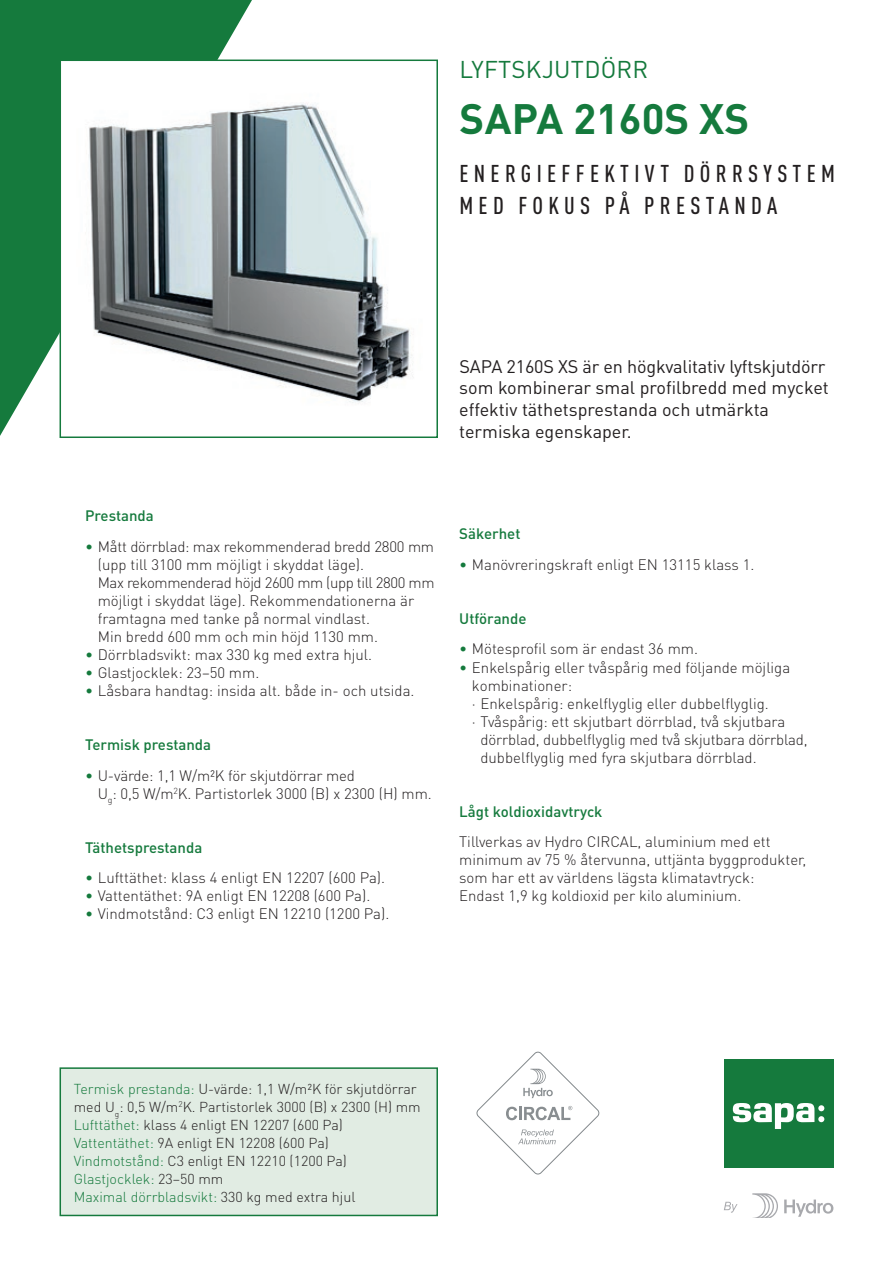
<style>
.page{position:relative;width:893px;height:1263px;background:#fff}
.page>*{position:absolute;margin:0;border:0;box-sizing:border-box;transform-origin:0 0}
.t1{font:700 42px "DIN Pro";color:#157a3d}
.t2{font:500 condensed 24px/31.5px "DIN Pro";letter-spacing:.22em;color:#231f20}
.t3{font:24px "DIN Pro";letter-spacing:.01em;color:#157a3d}
.t4{font:18px/21.8px "DIN Pro";color:#231f20}
.t5{font:300 15px/18px "DIN Pro";color:#231f20}
.t6{font:500 15px "DIN Pro";color:#157a3d}
.t7{font:300 14.25px/18px "DIN Pro";color:#231f20}
.s1{color:#157a3d}
</style>
<div class="page">
<svg style="left:0;top:0;width:252px;height:436px;background:#2c8750"></svg>
<div style="left:60px;top:1068px;width:377px;height:147px;background:#e1ece3"></div>
<div style="left:60px;top:1067px;width:378px;height:149px;border:2px solid #157a3d"></div>
<div style="left:724px;top:1059px;width:109px;height:108px;background:#157a3d"></div>
<svg style="left:733px;top:1103px;width:91px;height:26px"></svg>
<svg style="left:784px;top:1199px;width:49px;height:18px"></svg>
<svg style="left:752px;top:1193px;width:26px;height:25px"></svg>
<svg style="left:724px;top:1202px;width:13px;height:11px"></svg>
<svg style="left:476px;top:1051px;width:124px;height:124px"></svg>
<img style="left:63px;top:63px;width:350px;height:372px">
<div style="left:60px;top:60px;width:378px;height:378px;border:2px solid #157a3d"></div>
<h2 class="t3" style="left:459px;top:53px;width:190px">LYFTSKJUTDÖRR</h2>
<h1 class="t1" style="left:459px;top:90px;width:291px">SAPA 2160S XS</h1>
<h2 class="t2" style="left:459px;top:156px;width:377px">ENERGIEFFEKTIVT DÖRRSYSTEM<br>MED FOKUS PÅ PRESTANDA</h2>
<p class="t4" style="left:459px;top:355px;width:371px">SAPA 2160S XS är en högkvalitativ lyftskjutdörr som kombinerar smal profilbredd med mycket effektiv täthetsprestanda och utmärkta termiska egenskaper.</p>
<p class="t6" style="left:85px;top:505px;width:70px">Prestanda</p>
<p class="t5" style="left:98px;top:537px;width:338px;text-indent:-13px"><span class="s1">•</span> Mått dörrblad: max rekommenderad bredd 2800 mm (upp till 3100 mm möjligt i skyddat läge).<br>Max rekommenderad höjd 2600 mm (upp till 2800 mm möjligt i skyddat läge). Rekommendationerna är framtagna med tanke på normal vindlast.<br>Min bredd 600 mm och min höjd 1130 mm.</p>
<p class="t5" style="left:85px;top:645px;width:289px"><span class="s1">•</span> Dörrbladsvikt: max 330 kg med extra hjul.</p>
<p class="t5" style="left:85px;top:663px;width:176px"><span class="s1">•</span> Glastjocklek: 23–50 mm.</p>
<p class="t5" style="left:85px;top:681px;width:331px"><span class="s1">•</span> Låsbara handtag: insida alt. både in- och utsida.</p>
<p class="t6" style="left:85px;top:734px;width:128px">Termisk prestanda</p>
<p class="t5" style="left:98px;top:765px;width:336px;text-indent:-13px"><span class="s1">•</span> U-värde: 1,1 W/m²K för skjutdörrar med<br>U<sub>g</sub>: 0,5 W/m<sup>2</sup>K. Partistorlek 3000 (B) x 2300 (H) mm.</p>
<p class="t6" style="left:85px;top:837px;width:119px">Täthetsprestanda</p>
<p class="t5" style="left:85px;top:868px;width:302px"><span class="s1">•</span> Lufttäthet: klass 4 enligt EN 12207 (600 Pa).</p>
<p class="t5" style="left:85px;top:886px;width:287px"><span class="s1">•</span> Vattentäthet: 9A enligt EN 12208 (600 Pa).</p>
<p class="t5" style="left:85px;top:904px;width:306px"><span class="s1">•</span> Vindmotstånd: C3 enligt EN 12210 (1200 Pa).</p>
<p class="t6" style="left:459px;top:523px;width:63px">Säkerhet</p>
<p class="t5" style="left:459px;top:555px;width:297px"><span class="s1">•</span> Manövreringskraft enligt EN 13115 klass 1.</p>
<p class="t6" style="left:459px;top:608px;width:69px">Utförande</p>
<p class="t5" style="left:459px;top:639px;width:240px"><span class="s1">•</span> Mötesprofil som är endast 36 mm.</p>
<p class="t5" style="left:459px;top:657px;width:333px"><span class="s1">•</span> Enkelspårig eller tvåspårig med följande möjliga</p>
<p class="t5" style="left:472px;top:675px;width:102px">kombinationer:</p>
<p class="t5" style="left:472px;top:693px;width:298px">· Enkelspårig: enkelflyglig eller dubbelflyglig.</p>
<p class="t5" style="left:472px;top:711px;width:315px">· Tvåspårig: ett skjutbart dörrblad, två skjutbara</p>
<p class="t5" style="left:480px;top:729px;width:329px">dörrblad, dubbelflyglig med två skjutbara dörrblad,</p>
<p class="t5" style="left:480px;top:747px;width:278px">dubbelflyglig med fyra skjutbara dörrblad.</p>
<p class="t6" style="left:459px;top:801px;width:145px">Lågt koldioxidavtryck</p>
<p class="t5" style="left:459px;top:832px;width:349px">Tillverkas av Hydro CIRCAL, aluminium med ett minimum av 75 % återvunna, uttjänta byggprodukter, som har ett av världens lägsta klimatavtryck:<br>Endast 1,9 kg koldioxid per kilo aluminium.</p>
<p class="t7" style="left:74px;top:1079px;width:348px"><span class="s1">Termisk prestanda:</span> U-värde: 1,1 W/m²K för skjutdörrar med U<sub>g</sub>: 0,5 W/m<sup>2</sup>K. Partistorlek 3000 (B) x 2300 (H) mm <span class="s1">Lufttäthet:</span> klass 4 enligt EN 12207 (600 Pa)<br><span class="s1">Vattentäthet:</span> 9A enligt EN 12208 (600 Pa)<br><span class="s1">Vindmotstånd:</span> C3 enligt EN 12210 (1200 Pa)<br><span class="s1">Glastjocklek:</span> 23–50 mm<br><span class="s1">Maximal dörrbladsvikt:</span> 330 kg med extra hjul</p>
</div>
